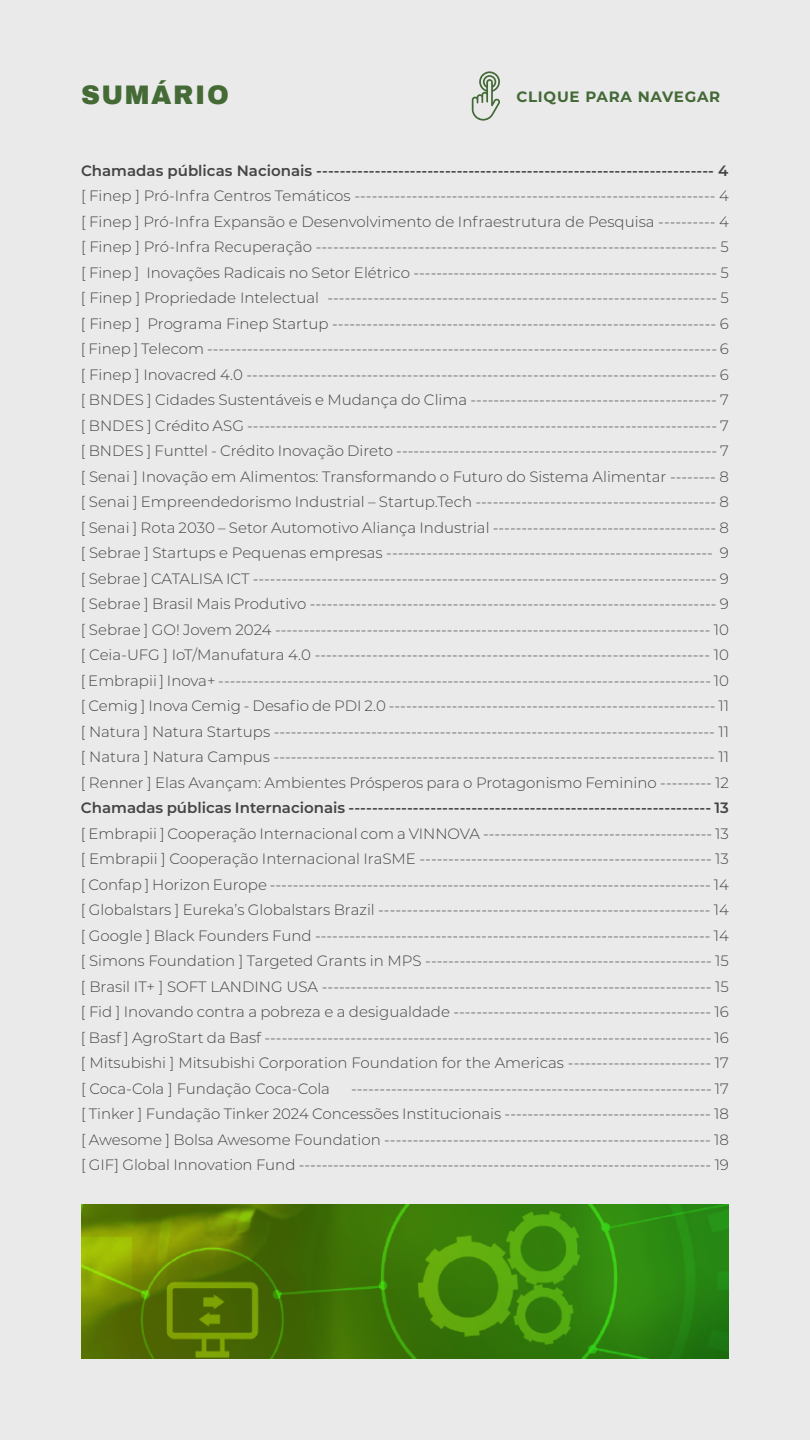
<style>
.page{position:relative;width:810px;height:1440px;background:#eaeaea}
.page>*{position:absolute;margin:0;border:0;box-sizing:border-box;transform-origin:0 0}
.t1{font:900 26.25px "Archivo";letter-spacing:.06em;color:#446a36}
.t2{font:300 15px/25.5px "Montserrat";color:#444;text-align:justify}
.t3{font:600 15px "Montserrat";color:#444}
.t4{font:700 15px "Montserrat";letter-spacing:.05em;color:#426936}
</style>
<div class="page">
<svg style="left:472px;top:71px;width:28px;height:50px"></svg>
<img style="left:81px;top:1204px;width:647px;height:155px">
<h1 class="t1" style="left:81px;top:79px;width:149px">SUMÁRIO</h1>
<p class="t4" style="left:516px;top:86px;width:205px">CLIQUE PARA NAVEGAR</p>
<p class="t3" style="left:81px;top:160px;width:649px">Chamadas públicas Nacionais -------------------------------------------------------------------- 4</p>
<p class="t2" style="left:81px;top:183px;width:650px">[ Finep ] Pró-Infra Centros Temáticos --------------------------------------------------------------- 4 [ Finep ] Pró-Infra Expansão e Desenvolvimento de Infraestrutura de Pesquisa ---------- 4 [ Finep ] Pró-Infra Recuperação ---------------------------------------------------------------------- 5 [ Finep ] Inovações Radicais no Setor Elétrico ----------------------------------------------------- 5 [ Finep ] Propriedade Intelectual -------------------------------------------------------------------- 5 [ Finep ] Programa Finep Startup ------------------------------------------------------------------- 6 [ Finep ] Telecom ----------------------------------------------------------------------------------------- 6 [ Finep ] Inovacred 4.0 ---------------------------------------------------------------------------------- 6 [ BNDES ] Cidades Sustentáveis e Mudança do Clima ------------------------------------------- 7 [ BNDES ] Crédito ASG ---------------------------------------------------------------------------------- 7 [ BNDES ] Funttel - Crédito Inovação Direto -------------------------------------------------------- 7 [ Senai ] Inovação em Alimentos: Transformando o Futuro do Sistema Alimentar -------- 8 [ Senai ] Empreendedorismo Industrial – Startup.Tech ------------------------------------------ 8 [ Senai ] Rota 2030 – Setor Automotivo Aliança Industrial --------------------------------------- 8 [ Sebrae ] Startups e Pequenas empresas --------------------------------------------------------- 9 [ Sebrae ] CATALISA ICT --------------------------------------------------------------------------------- 9 [ Sebrae ] Brasil Mais Produtivo ----------------------------------------------------------------------- 9 [ Sebrae ] GO! Jovem 2024 ---------------------------------------------------------------------------- 10 [ Ceia-UFG ] IoT/Manufatura 4.0 --------------------------------------------------------------------- 10 [ Embrapii ] Inova+ -------------------------------------------------------------------------------------- 10 [ Cemig ] Inova Cemig - Desafio de PDI 2.0 --------------------------------------------------------- 11 [ Natura ] Natura Startups ----------------------------------------------------------------------------- 11 [ Natura ] Natura Campus ----------------------------------------------------------------------------- 11 [ Renner ] Elas Avançam: Ambientes Prósperos para o Protagonismo Feminino --------- 12</p>
<p class="t3" style="left:81px;top:797px;width:649px">Chamadas públicas Internacionais -------------------------------------------------------------- 13</p>
<p class="t2" style="left:81px;top:820px;width:650px">[ Embrapii ] Cooperação Internacional com a VINNOVA ---------------------------------------- 13 [ Embrapii ] Cooperação Internacional IraSME --------------------------------------------------- 13 [ Confap ] Horizon Europe ----------------------------------------------------------------------------- 14 [ Globalstars ] Eureka’s Globalstars Brazil ---------------------------------------------------------- 14 [ Google ] Black Founders Fund --------------------------------------------------------------------- 14 [ Simons Foundation ] Targeted Grants in MPS -------------------------------------------------- 15 [ Brasil IT+ ] SOFT LANDING USA -------------------------------------------------------------------- 15 [ Fid ] Inovando contra a pobreza e a desigualdade --------------------------------------------- 16 [ Basf ] AgroStart da Basf ------------------------------------------------------------------------------ 16 [ Mitsubishi ] Mitsubishi Corporation Foundation for the Americas ------------------------- 17 [ Coca-Cola ] Fundação Coca-Cola</p>
<p class="t2" style="left:81px;top:1075px;width:650px;text-indent:270px">--------------------------------------------------------------- 17 [ Tinker ] Fundação Tinker 2024 Concessões Institucionais ------------------------------------ 18 [ Awesome ] Bolsa Awesome Foundation --------------------------------------------------------- 18 [ GIF] Global Innovation Fund ------------------------------------------------------------------------ 19</p>
</div>
